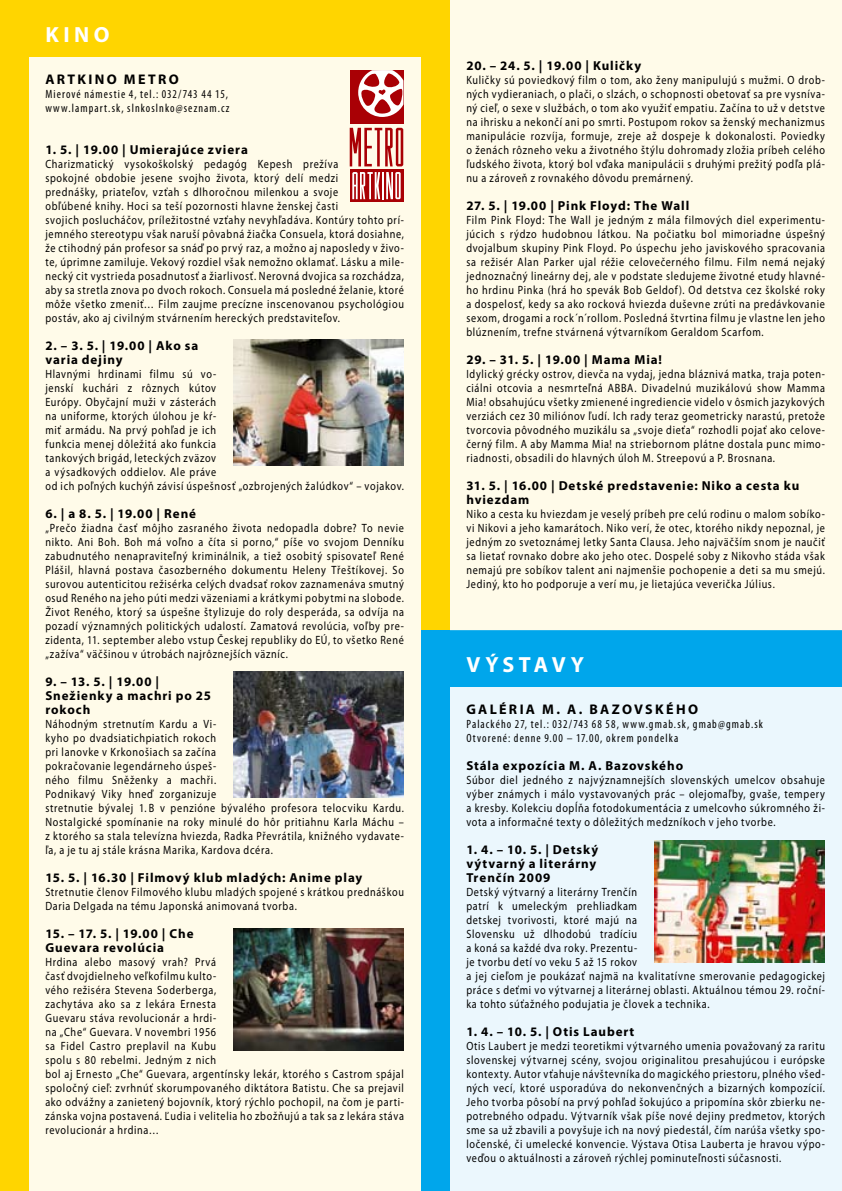
<style>
.page{position:relative;width:842px;height:1191px;background:#fff}
.page>*{position:absolute;margin:0;border:0;box-sizing:border-box;transform-origin:0 0}
.t1{font:700 22px "Myriad Pro";letter-spacing:.165em;color:#fff}
.t2{font:700 22px "Myriad Pro";color:#fff}
.t3{font:700 14px "Myriad Pro";letter-spacing:.17em;color:#000}
.t4{font:700 13px/14px "Myriad Pro";letter-spacing:.07em;color:#000}
.t5{font:12px/14px "Myriad Pro";letter-spacing:.065em;color:#000;text-align:justify;scale:.85 1}
.t6{font:condensed 12px/14px "Myriad Pro";letter-spacing:.095em;color:#000}
</style>
<div class="page">
<div style="left:421px;top:630px;width:421px;height:561px;background:#ebf7fd"></div>
<div style="left:0;top:0;width:421px;height:1191px;background:#fffbe9"></div>
<div style="left:421px;top:0;width:421px;height:630px;background:#fffbe9"></div>
<div style="left:0;top:0;width:28px;height:1191px;background:#ffd500"></div>
<div style="left:421px;top:0;width:28px;height:630px;background:#ffd500"></div>
<div style="left:421px;top:630px;width:28px;height:561px;background:#00a6eb"></div>
<div style="left:0;top:0;width:421px;height:56px;background:#ffd500"></div>
<img style="left:233px;top:339px;width:171px;height:126px">
<img style="left:233px;top:671px;width:171px;height:126px">
<img style="left:233px;top:928px;width:171px;height:122px">
<div style="left:350px;top:70px;width:53px;height:54px;background:#a90005"></div>
<svg style="left:358px;top:70px;width:46px;height:47px"></svg>
<svg style="left:350px;top:128px;width:53px;height:38px"></svg>
<div style="left:350px;top:170px;width:53px;height:32px;background:#a90005"></div>
<svg style="left:352px;top:172px;width:28px;height:27px"></svg>
<hr style="left:382px;top:172px;width:2px;height:27px;background:#fff">
<svg style="left:386px;top:172px;width:15px;height:27px"></svg>
<div style="left:421px;top:630px;width:421px;height:55px;background:#00a6eb"></div>
<img style="left:654px;top:841px;width:171px;height:121px">
<h1 class="t2" style="left:45px;top:20px;width:66px">KINO</h1>
<p class="t3" style="left:45px;top:70px;width:135px">ARTKINO METRO</p>
<p class="t6" style="left:45px;top:87px;width:186px">Mierové námestie 4, tel.: 032/743 44 15, www.lampart.sk, slnkoslnko@seznam.cz</p>
<p class="t4" style="left:45px;top:142px;width:204px">1. 5. | 19.00 | Umierajúce zviera</p>
<p class="t5" style="left:45px;top:157px;width:423px;text-align:left">Charizmatický vysokoškolský pedagóg Kepesh prežíva<br>spokojné obdobie jesene svojho života, ktorý delí medzi<br>prednášky, priateľov, vzťah s dlhoročnou milenkou a svoje<br>obľúbené knihy. Hoci sa teší pozornosti hlavne ženskej časti<br>svojich poslucháčov, príležitostné vzťahy nevyhľadáva. Kontúry tohto prí&shy;jemného stereotypu však naruší pôvabná žiačka Consuela, ktorá dosiahne, že ctihodný pán profesor sa snáď po prvý raz, a možno aj naposledy v živo&shy;te, úprimne zamiluje. Vekový rozdiel však nemožno oklamať. Lásku a mile&shy;necký cit vystrieda posadnutosť a žiarlivosť. Nerovná dvojica sa rozchádza, aby sa stretla znova po dvoch rokoch. Consuela má posledné želanie, ktoré môže všetko zmeniť… Film zaujme precízne inscenovanou psychológiou postáv, ako aj civilným stvárnením hereckých predstaviteľov.</p>
<p class="t4" style="left:45px;top:338px;width:154px">2. – 3. 5. | 19.00 | Ako sa varia dejiny</p>
<p class="t5" style="left:45px;top:367px;width:423px;text-align:left">Hlavnými hrdinami filmu sú vo-<br>jenskí kuchári z rôznych kútov<br>Európy. Obyčajní muži v zásterách<br>na uniforme, ktorých úlohou je kŕ-<br>miť armádu. Na prvý pohľad je ich<br>funkcia menej dôležitá ako funkcia<br>tankových brigád, leteckých zväzov<br>a výsadkových oddielov. Ale práve<br>od ich poľných kuchýň závisí úspešnosť „ozbrojených žalúdkov“ – vojakov.</p>
<p class="t4" style="left:45px;top:506px;width:152px">6. | a 8. 5. | 19.00 | René</p>
<p class="t5" style="left:45px;top:521px;width:423px">„Prečo žiadna časť môjho zasraného života nedopadla dobre? To nevie nikto. Ani Boh. Boh má voľno a číta si porno,“ píše vo svojom Denníku zabudnutého nenapraviteľný kriminálnik, a tiež osobitý spisovateľ René Plášil, hlavná postava časozberného dokumentu Heleny Třeštíkovej. So surovou autenticitou režisérka celých dvadsať rokov zaznamenáva smutný osud Reného na jeho púti medzi väzeniami a krátkymi pobytmi na slobode.<br>Život Reného, ktorý sa úspešne štylizuje do roly desperáda, sa odvíja na pozadí významných politických udalostí. Zamatová revolúcia, voľby pre&shy;zidenta, 11. september alebo vstup Českej republiky do EÚ, to všetko René „zažíva“ väčšinou v útrobách najrôznejších väzníc.</p>
<p class="t4" style="left:45px;top:674px;width:167px">9. – 13. 5. | 19.00 |<br>Snežienky a machri po 25 rokoch</p>
<p class="t5" style="left:45px;top:717px;width:423px;text-align:left">Náhodným stretnutím Kardu a Vi-<br>kyho po dvadsiatichpiatich rokoch<br>pri lanovke v Krkonošiach sa začína<br>pokračovanie legendárneho úspeš-<br>ného filmu Sněženky a machři.<br>Podnikavý Viky hneď zorganizuje<br>stretnutie bývalej 1. B v penzióne bývalého profesora telocviku Kardu.<br>Nostalgické spomínanie na roky minulé do hôr pritiahnu Karla Máchu – z ktorého sa stala televízna hviezda, Radka Převrátila, knižného vydavate&shy;ľa, a je tu aj stále krásna Marika, Kardova dcéra.</p>
<p class="t4" style="left:45px;top:870px;width:318px">15. 5. | 16.30 | Filmový klub mladých: Anime play</p>
<p class="t5" style="left:45px;top:885px;width:423px">Stretnutie členov Filmového klubu mladých spojené s krátkou prednáškou<br>Daria Delgada na tému Japonská animovaná tvorba.</p>
<p class="t4" style="left:45px;top:926px;width:150px">15. – 17. 5. | 19.00 | Che<br>Guevara revolúcia</p>
<p class="t5" style="left:45px;top:955px;width:423px;text-align:left">Hrdina alebo masový vrah? Prvá<br>časť dvojdielneho veľkofilmu kulto-<br>vého režiséra Stevena Soderberga,<br>zachytáva ako sa z lekára Ernesta<br>Guevaru stáva revolucionár a hrdi-<br>na „Che“ Guevara. V novembri 1956<br>sa Fidel Castro preplavil na Kubu<br>spolu s 80 rebelmi. Jedným z nich<br>bol aj Ernesto „Che“ Guevara, argentínsky lekár, ktorého s Castrom spájal spoločný cieľ: zvrhnúť skorumpovaného diktátora Batistu. Che sa prejavil ako odvážny a zanietený bojovník, ktorý rýchlo pochopil, na čom je parti&shy;zánska vojna postavená. Ľudia i velitelia ho zbožňujú a tak sa z lekára stáva revolucionár a hrdina…</p>
<p class="t4" style="left:466px;top:58px;width:176px">20. – 24. 5. | 19.00 | Kuličky</p>
<p class="t5" style="left:466px;top:73px;width:423px">Kuličky sú poviedkový film o tom, ako ženy manipulujú s mužmi. O drob&shy;ných vydieraniach, o plači, o slzách, o schopnosti obetovať sa pre vysníva&shy;ný cieľ, o sexe v službách, o tom ako využiť empatiu. Začína to už v detstve na ihrisku a nekončí ani po smrti. Postupom rokov sa ženský mechanizmus manipulácie rozvíja, formuje, zreje až dospeje k dokonalosti. Poviedky o ženách rôzneho veku a životného štýlu dohromady zložia príbeh celého ľudského života, ktorý bol vďaka manipulácii s druhými prežitý podľa plá&shy;nu a zároveň z rovnakého dôvodu premárnený.</p>
<p class="t4" style="left:466px;top:198px;width:224px">27. 5. | 19.00 | Pink Floyd: The Wall</p>
<p class="t5" style="left:466px;top:213px;width:423px">Film Pink Floyd: The Wall je jedným z mála filmových diel experimentu&shy;júcich s rýdzo hudobnou látkou. Na počiatku bol mimoriadne úspešný dvojalbum skupiny Pink Floyd. Po úspechu jeho javiskového spracovania sa režisér Alan Parker ujal réžie celovečerného filmu. Film nemá nejaký jednoznačný lineárny dej, ale v podstate sledujeme životné etudy hlavné&shy;ho hrdinu Pinka (hrá ho spevák Bob Geldof). Od detstva cez školské roky a dospelosť, kedy sa ako rocková hviezda duševne zrúti na predávkovanie sexom, drogami a rock´n´rollom. Posledná štvrtina filmu je vlastne len jeho blúznením, trefne stvárnená výtvarníkom Geraldom Scarfom.</p>
<p class="t4" style="left:466px;top:352px;width:197px">29. – 31. 5. | 19.00 | Mama Mia!</p>
<p class="t5" style="left:466px;top:367px;width:423px">Idylický grécky ostrov, dievča na vydaj, jedna bláznivá matka, traja poten&shy;ciálni otcovia a nesmrteľná ABBA. Divadelnú muzikálovú show Mamma Mia! obsahujúcu všetky zmienené ingrediencie videlo v ôsmich jazykových verziách cez 30 miliónov ľudí. Ich rady teraz geometricky narastú, pretože tvorcovia pôvodného muzikálu sa „svoje dieťa“ rozhodli pojať ako celove&shy;černý film. A aby Mamma Mia! na striebornom plátne dostala punc mimo&shy;riadnosti, obsadili do hlavných úloh M. Streepovú a P. Brosnana.</p>
<p class="t4" style="left:466px;top:478px;width:334px">31. 5. | 16.00 | Detské predstavenie: Niko a cesta ku hviezdam</p>
<p class="t5" style="left:466px;top:507px;width:423px">Niko a cesta ku hviezdam je veselý príbeh pre celú rodinu o malom sobíko&shy;vi Nikovi a jeho kamarátoch. Niko verí, že otec, ktorého nikdy nepoznal, je jedným zo svetoznámej letky Santa Clausa. Jeho najväčším snom je naučiť sa lietať rovnako dobre ako jeho otec. Dospelé soby z Nikovho stáda však nemajú pre sobíkov talent ani najmenšie pochopenie a deti sa mu smejú.<br>Jediný, kto ho podporuje a verí mu, je lietajúca veverička Július.</p>
<h1 class="t1" style="left:466px;top:650px;width:119px">VÝSTAVY</h1>
<p class="t3" style="left:466px;top:700px;width:233px">GALÉRIA M. A. BAZOVSKÉHO</p>
<p class="t6" style="left:466px;top:717px;width:298px">Palackého 27, tel.: 032/743 68 58, www.gmab.sk, gmab@gmab.sk<br>Otvorené: denne 9.00 – 17.00, okrem pondelka</p>
<p class="t4" style="left:466px;top:758px;width:218px">Stála expozícia M. A. Bazovského</p>
<p class="t5" style="left:466px;top:773px;width:423px">Súbor diel jedného z najvýznamnejších slovenských umelcov obsahuje výber známych i málo vystavovaných prác – olejomaľby, gvaše, tempery a kresby. Kolekciu dopĺňa fotodokumentácia z umelcovho súkromného ži&shy;vota a informačné texty o dôležitých medzníkoch v jeho tvorbe.</p>
<p class="t4" style="left:466px;top:842px;width:133px">1. 4. – 10. 5. | Detský výtvarný a literárny<br>Trenčín 2009</p>
<p class="t5" style="left:466px;top:885px;width:423px;text-align:left">Detský výtvarný a literárny Trenčín<br>patrí k umeleckým prehliadkam<br>detskej tvorivosti, ktoré majú na<br>Slovensku už dlhodobú tradíciu<br>a koná sa každé dva roky. Prezentu-<br>je tvorbu detí vo veku 5 až 15 rokov<br>a jej cieľom je poukázať najmä na kvalitatívne smerovanie pedagogickej práce s deťmi vo výtvarnej a literárnej oblasti. Aktuálnou témou 29. roční&shy;ka tohto súťažného podujatia je človek a technika.</p>
<p class="t4" style="left:466px;top:1024px;width:170px">1. 4. – 10. 5. | Otis Laubert</p>
<p class="t5" style="left:466px;top:1039px;width:423px">Otis Laubert je medzi teoretikmi výtvarného umenia považovaný za raritu slovenskej výtvarnej scény, svojou originalitou presahujúcou i európske kontexty. Autor vťahuje návštevníka do magického priestoru, plného všed&shy;ných vecí, ktoré usporadúva do nekonvenčných a bizarných kompozícií.<br>Jeho tvorba pôsobí na prvý pohľad šokujúco a pripomína skôr zbierku ne&shy;potrebného odpadu. Výtvarník však píše nové dejiny predmetov, ktorých sme sa už zbavili a povyšuje ich na nový piedestál, čím narúša všetky spo&shy;ločenské, či umelecké konvencie. Výstava Otisa Lauberta je hravou výpo&shy;veďou o aktuálnosti a zároveň rýchlej pominuteľnosti súčasnosti.</p>
</div>
